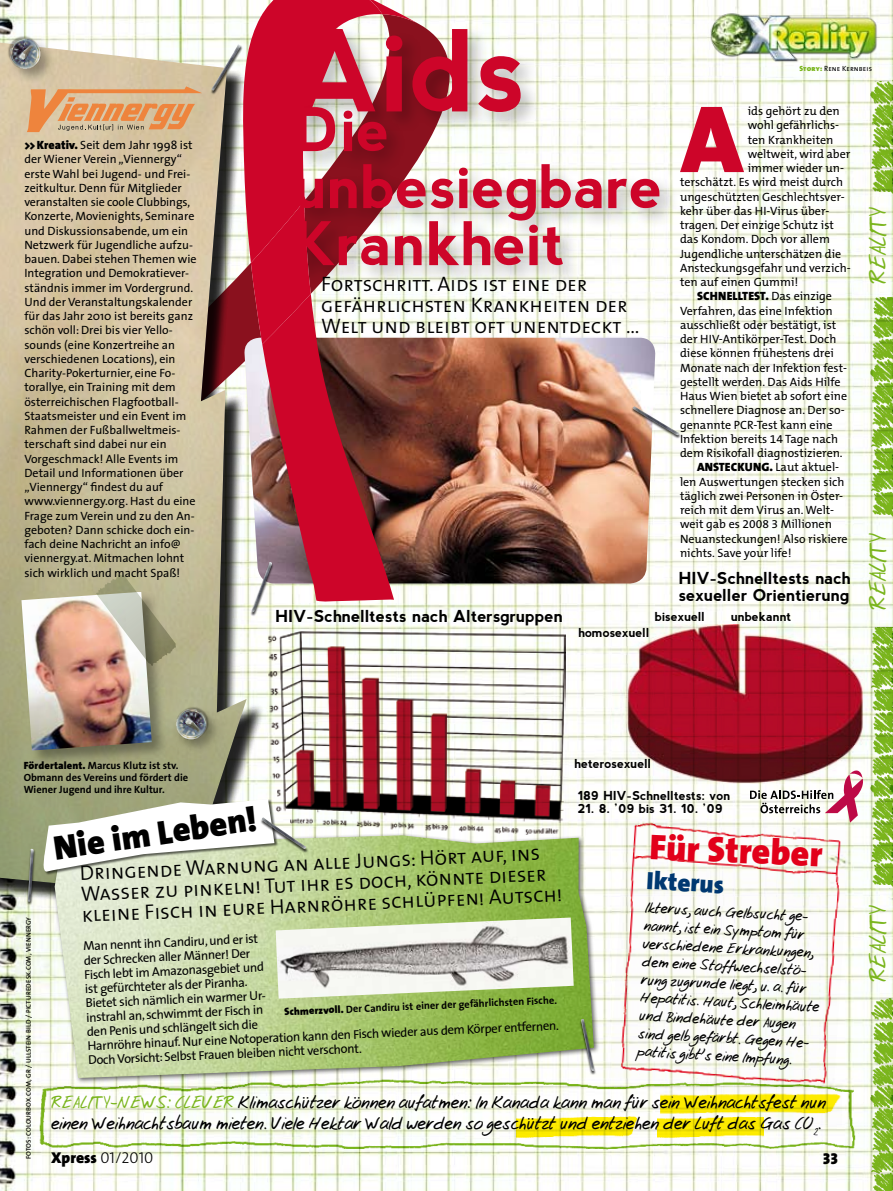
<style>
.page{position:relative;width:893px;height:1191px;background:#fff}
.page>*{position:absolute;margin:0;border:0;box-sizing:border-box;transform-origin:0 0}
.t1{font:700 112.5px "nevis";color:#cd0529}
.t2{font:96.45px "The Sans Black Caps";color:#cd0529}
.t3{font:700 60px/57px "nevis";color:#cd0529}
.t4{font:900 36px "The Sans";color:#e2001a}
.t5{font:900 34.35px "The Sans";color:#000}
.t6{font:900 25.2px "The Sans";color:#003871}
.t7{font:24px "Josschrift";letter-spacing:-.04em;color:#7ab51d}
.t8{font:21px/21px "The Sans Semi Light Caps";color:#000}
.t9{font:18px/21px "Josschrift";letter-spacing:-.025em;color:#000;text-align:right}
.t10{font:18px "Josschrift";color:#7ab51d}
.t11{font:700 16.5px/17.2px "nevis";color:#000}
.t12{font:15.75px "The Sans Light Caps";color:#000}
.t13{font:15.75px "The Sans Black Caps";color:#000}
.t14{font:15px/18px "Josschrift";color:#000}
.t15{font:12.75px/14.4px "The Sans";color:#000}
.t16{font:700 12.3px "nevis";color:#000}
.t17{font:12px/14.2px "The Sans";color:#000}
.t18{font:12px/14.2px "The Mix B5 Plain";color:#000}
.t19{font:900 12px "The Sans";letter-spacing:.01em;color:#000}
.t20{font:700 10.5px/12px "The Sans";color:#000}
.t21{font:7.5px "The Sans Caps";letter-spacing:.01em;color:#000}
.t22{font:600 6.75px "The Mix B6";letter-spacing:.02em;color:#000}
.s1{font-weight:900}
.s2{font-family:"The Sans Black Caps";color:#7ab51d}
.s3{font-family:"The Mix B5 Plain";font-weight:400}
.s4{color:#7ab51d}
.s5{font-family:"The Sans";font-weight:900}
</style>
<div class="page">
<img style="left:0;top:0;width:893px;height:1191px">
<img style="left:871px;top:82px;width:22px;height:113px">
<img style="left:871px;top:297px;width:11px;height:173px">
<img style="left:871px;top:714px;width:19px;height:174px">
<img style="left:871px;top:998px;width:20px;height:193px">
<img style="left:871px;top:627px;width:19px;height:87px">
<img style="left:871px;top:470px;width:22px;height:47px">
<img style="left:891px;top:998px;width:2px;height:193px">
<img style="left:890px;top:714px;width:3px;height:174px">
<img style="left:890px;top:627px;width:3px;height:87px">
<img style="left:882px;top:340px;width:11px;height:173px">
<img style="left:882px;top:293px;width:11px;height:47px">
<img style="left:882px;top:79px;width:11px;height:114px">
<img style="left:272px;top:628px;width:294px;height:205px">
<img style="left:0;top:42px;width:247px;height:853px">
<img style="left:36px;top:1067px;width:834px;height:99px">
<img style="left:660px;top:1092px;width:182px;height:34px">
<img style="left:517px;top:1105px;width:119px;height:44px">
<img style="left:609px;top:816px;width:241px;height:276px">
<img style="left:674px;top:0;width:219px;height:65px">
<div style="left:52px;top:833px;width:556px;height:283px;background:#000;opacity:.6"></div>
<img style="left:55px;top:835px;width:539px;height:243px">
<div style="left:44px;top:799px;width:246px;height:95px;background:#000;opacity:.6"></div>
<svg style="left:41px;top:799px;width:233px;height:74px"></svg>
<div style="left:26px;top:849px;width:28px;height:69px;background:#000;opacity:.75"></div>
<img style="left:28px;top:849px;width:6px;height:52px">
<div style="left:260px;top:817px;width:63px;height:54px;background:#000;opacity:.75"></div>
<img style="left:262px;top:817px;width:44px;height:32px">
<div style="left:580px;top:1019px;width:28px;height:69px;background:#000;opacity:.75"></div>
<img style="left:581px;top:1019px;width:14px;height:52px">
<img style="left:276px;top:917px;width:298px;height:81px">
<img style="left:416px;top:338px;width:240px;height:245px">
<svg style="left:750px;top:783px;width:113px;height:39px"></svg>
<div style="left:288px;top:24px;width:393px;height:162px;background:#000;opacity:.25"></div>
<div style="left:291px;top:102px;width:471px;height:216px;background:#000;opacity:.25"></div>
<svg style="left:242px;top:0;width:174px;height:602px;background:#b4525d"></svg>
<div style="left:250px;top:562px;width:44px;height:67px;background:#000;opacity:.75"></div>
<img style="left:252px;top:562px;width:20px;height:50px">
<div style="left:631px;top:406px;width:65px;height:52px;background:#000;opacity:.75"></div>
<img style="left:633px;top:406px;width:46px;height:29px">
<div style="left:210px;top:45px;width:52px;height:65px;background:#000;opacity:.75"></div>
<img style="left:211px;top:44px;width:30px;height:47px">
<div style="left:19px;top:590px;width:156px;height:183px;background:#000;opacity:.35"></div>
<img style="left:21px;top:592px;width:131px;height:158px">
<svg style="left:27px;top:86px;width:175px;height:46px;background:#dca979"></svg>
<img style="left:612px;top:624px;width:255px;height:159px">
<svg style="left:96px;top:574px;width:80px;height:92px;background:#bcb197"></svg>
<div style="left:5px;top:33px;width:74px;height:75px;background:#000;opacity:.35"></div>
<img style="left:0;top:29px;width:49px;height:51px">
<div style="left:172px;top:703px;width:76px;height:74px;background:#000;opacity:.35"></div>
<img style="left:165px;top:698px;width:51px;height:49px">
<p class="t17" style="left:24px;top:138px;width:174px"><span class="s1">&gt;&gt; Kreativ.</span> Seit dem Jahr 1998 ist der Wiener Verein „Viennergy“ erste Wahl bei Jugend- und Frei&shy;zeitkultur. Denn für Mitglieder veranstalten sie coole Clubbings,<br>Konzerte, Movienights, Seminare und Diskussionsabende, um ein<br>Netzwerk für Jugendliche aufzu&shy;bauen. Dabei stehen Themen wie<br>Integration und Demokratiever&shy;ständnis immer im Vordergrund.<br>Und der Veranstaltungskalender für das Jahr 2010 ist bereits ganz schön voll: Drei bis vier Yello&shy;sounds (eine Konzertreihe an verschiedenen Locations), ein<br>Charity-Pokerturnier, eine Fo&shy;torallye, ein Training mit dem österreichischen Flagfootball-<br>Staatsmeister und ein Event im<br>Rahmen der Fußballweltmeis&shy;terschaft sind dabei nur ein<br>Vorgeschmack! Alle Events im<br>Detail und Informationen über „Viennergy“ findest du auf www.viennergy.org. Hast du eine<br>Frage zum Verein und zu den An&shy;geboten? Dann schicke doch ein&shy;fach deine Nachricht an info@ viennergy.at. Mitmachen lohnt sich wirklich und macht Spaß!</p>
<h1 class="t1" style="left:291px;top:7px;width:237px">Aids</h1>
<p class="t21" style="left:799px;top:62px;width:74px"><span class="s2">Story:</span> Rene Kernbeis</p>
<h2 class="t2" style="left:681px;top:57px;width:63px">A</h2>
<p class="t18" style="left:748px;top:104px;width:93px">ids gehört zu den</p>
<h3 class="t3" style="left:294px;top:101px;width:370px">Die unbesiegbare<br>Krankheit</h3>
<h3 class="t8" style="left:321px;top:272px;width:320px">Fortschritt. Aids ist eine der gefährlichsten Krankheiten der<br>Welt und bleibt oft unentdeckt …</h3>
<p class="t18" style="left:748px;top:119px;width:93px">wohl gefährlichs-</p>
<p class="t18" style="left:748px;top:133px;width:87px">ten Krankheiten</p>
<p class="t18" style="left:748px;top:147px;width:104px">weltweit, wird aber</p>
<p class="t18" style="left:748px;top:161px;width:98px">immer wieder un-</p>
<p class="t18" style="left:680px;top:176px;width:165px">terschätzt. Es wird meist durch</p>
<p class="t18" style="left:680px;top:190px;width:166px">ungeschützten Geschlechtsver-</p>
<p class="t18" style="left:680px;top:204px;width:150px">kehr über das HI-Virus über-</p>
<p class="t18" style="left:680px;top:218px;width:155px">tragen. Der einzige Schutz ist</p>
<p class="t18" style="left:680px;top:232px;width:151px">das Kondom. Doch vor allem</p>
<p class="t18" style="left:680px;top:247px;width:163px">Jugendliche unterschätzen die</p>
<p class="t18" style="left:680px;top:261px;width:172px">Ansteckungsgefahr und verzich-</p>
<p class="t18" style="left:680px;top:275px;width:120px">ten auf einen Gummi!</p>
<p class="t19" style="left:697px;top:286px;width:136px">Schnelltest. <span class="s3">Das einzige</span></p>
<p class="t18" style="left:680px;top:304px;width:169px">Verfahren, das eine Infektion ausschließt oder bestätigt, ist der HIV-Antikörper-Test. Doch diese können frühestens drei<br>Monate nach der Infektion fest&shy;gestellt werden. Das Aids Hilfe<br>Haus Wien bietet ab sofort eine schnellere Diagnose an. Der so&shy;genannte PCR-Test kann eine<br>Infektion bereits 14 Tage nach dem Risikofall diagnostizieren.</p>
<p class="t19" style="left:697px;top:457px;width:144px">Ansteckung. <span class="s3">Laut aktuel-</span></p>
<p class="t18" style="left:680px;top:475px;width:169px">len Auswertungen stecken sich täglich zwei Personen in Öster&shy;reich mit dem Virus an. Welt&shy;weit gab es 2008 3 Millionen<br>Neuansteckungen! Also riskiere nichts. Save your life!</p>
<h3 class="t7" style="left:863px;top:284px;width:79px;rotate:-90deg">REALITY</h3>
<h3 class="t7" style="left:863px;top:610px;width:79px;rotate:-90deg">REALITY</h3>
<h3 class="t11" style="left:679px;top:569px;width:173px">HIV-Schnelltests nach sexueller Orientierung</h3>
<h3 class="t11" style="left:276px;top:608px;width:289px">HIV-Schnelltests nach Altersgruppen</h3>
<p class="t16" style="left:655px;top:609px;width:52px">bisexuell</p>
<p class="t16" style="left:731px;top:609px;width:62px">unbekannt</p>
<p class="t16" style="left:578px;top:626px;width:73px">homosexuell</p>
<p class="t16" style="left:574px;top:757px;width:78px">heterosexuell</p>
<p class="t16" style="left:578px;top:788px;width:154px">189 HIV-Schnelltests: von</p>
<p class="t16" style="left:578px;top:802px;width:147px">21. 8. ’09 bis 31. 10. ’09</p>
<p class="t20" style="left:24px;top:759px;width:166px"><span class="s1">Fördertalent.</span> Marcus Klutz ist stv.<br>Obmann des Vereins und fördert die<br>Wiener Jugend und ihre Kultur.</p>
<h3 class="t5" style="left:50px;top:818px;width:206px;rotate:-8deg">Nie im Leben!</h3>
<h3 class="t4" style="left:652px;top:815px;width:174px;rotate:3deg">Für Streber</h3>
<h3 class="t8" style="left:79px;top:864px;width:482px;rotate:-3deg">Dringende Warnung an alle Jungs: Hört auf, ins<br>Wasser zu pinkeln! Tut ihr es doch, könnte dieser kleine Fisch in eure Harnröhre schlüpfen! Autsch!</h3>
<p class="t15" style="left:82px;top:939px;width:473px;rotate:-3deg">Man nennt ihn Candiru, und er ist<br>der Schrecken aller Männer! Der<br>Fisch lebt im Amazonasgebiet und<br>ist gefürchteter als der Piranha.<br>Bietet sich nämlich ein warmer Ur-<br>instrahl an, schwimmt der Fisch in<br>den Penis und schlängelt sich die<br>Harnröhre hinauf. Nur eine Notoperation kann den Fisch wieder aus dem Körper entfernen.</p>
<h3 class="t6" style="left:648px;top:859px;width:79px;rotate:3deg">Ikterus</h3>
<p class="t14" style="left:645px;top:899px;width:182px;rotate:3deg">Ikterus, auch Gelbsucht ge&shy;nannt, ist ein Symptom für verschiedene Erkrankungen, dem eine Stoffwechselstö&shy;rung zugrunde liegt, u. a. für<br>Hepatitis. Haut, Schleimhäute und Bindehäute der Augen sind gelb gefärbt. Gegen He&shy;patitis gibt’s eine Impfung.</p>
<p class="t22" style="left:25px;top:1159px;width:244px;rotate:-90deg">Fotos: colourbox.com, gr / ullstein bild / picturedesk.com, viennergy</p>
<p class="t20" style="left:284px;top:1004px;width:275px;rotate:-2deg"><span class="s1">Schmerzvoll.</span> Der Candiru ist einer der gefährlichsten Fische.</p>
<p class="t15" style="left:88px;top:1053px;width:275px;rotate:-3deg">Doch Vorsicht: Selbst Frauen bleiben nicht verschont.</p>
<h3 class="t9" style="left:51px;top:1092px;width:777px"><span class="s4">-NEWS: Clever</span> Klimaschützer können aufatmen: In Kanada kann man für sein Weihnachtsfest nun<br>einen Weihnachtsbaum mieten. Viele Hektar Wald werden so geschützt und entziehen der Luft das Gas CO<sub>2</sub>.</h3>
<h3 class="t10" style="left:51px;top:1090px;width:20px">Reality</h3>
<h3 class="t12" style="left:51px;top:1145px;width:104px"><span class="s5">Xpress</span> 01/2010</h3>
<h3 class="t13" style="left:823px;top:1145px;width:16px">33</h3>
<h3 class="t7" style="left:863px;top:982px;width:79px;rotate:-90deg">REALITY</h3>
</div>
